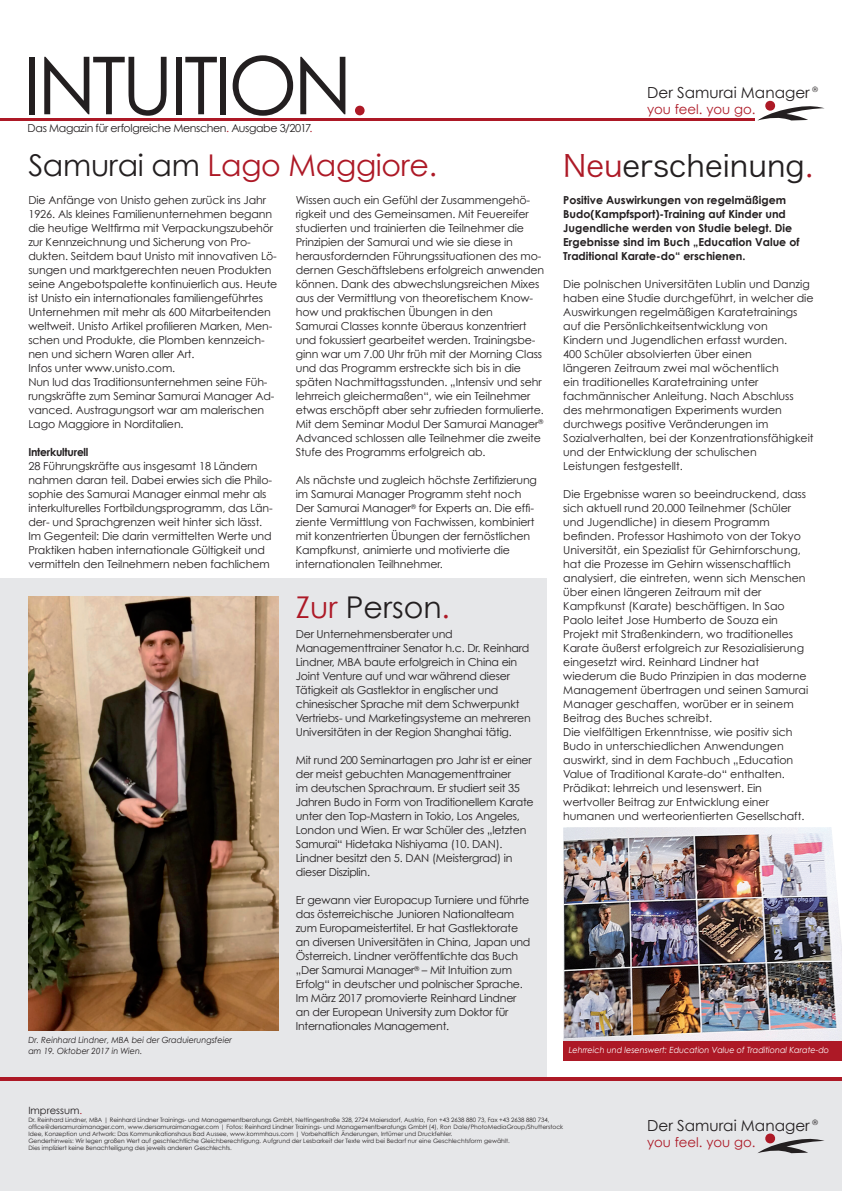
<style>
.page{position:relative;width:842px;height:1191px;background:#fff}
.page>*{position:absolute;margin:0;border:0;box-sizing:border-box;transform-origin:0 0}
.t1{font:80px "Century Gothic";color:#231f20}
.t2{font:80px "Century Gothic";color:#ad1926}
.t3{font:30px "Century Gothic";letter-spacing:-.01em;color:#ad1926}
.t4{font:30px "Hira Kaku Pro W3";color:#231f20}
.t5{font:30px "Century Gothic";color:#231f20}
.t6{font:15.2px "Century Gothic";color:#231f20}
.t7{font:13.3px "Century Gothic";color:#ad1926}
.t8{font:11px/14px "Century Gothic";letter-spacing:-.01em;color:#231f20}
.t9{font:700 11px/14px "Century Gothic";color:#231f20}
.t10{font:11px "Century Gothic";letter-spacing:-.035em;color:#231f20}
.t11{font:700 11px "Century Gothic";letter-spacing:-.02em;color:#231f20}
.t12{font:10px "Century Gothic";color:#231f20}
.t13{font:italic 8.5px/11px "Century Gothic";color:#231f20;scale:.95 1}
.t14{font:italic 8.5px "Century Gothic";color:#fff;scale:.95 1}
.t15{font:6px/7.2px "Century Gothic";color:#231f20}
.s1{color:#ad1926}
.s2{color:#231f20}
.s3{font-family:"Century Gothic";color:#ad1926}
</style>
<div class="page">
<img style="left:563px;top:827px;width:279px;height:214px">
<div style="left:0;top:578px;width:546px;height:513px;background:#e6e7e9"></div>
<div style="left:0;top:1078px;width:842px;height:113px;background:#e6e7e9"></div>
<svg style="left:758px;top:1133px;width:67px;height:20px"></svg>
<hr style="left:0;top:118px;width:754px;height:2px;background:#ad1926">
<svg style="left:758px;top:100px;width:67px;height:20px"></svg>
<div style="left:563px;top:1041px;width:279px;height:20px;background:#ad1926"></div>
<hr style="left:0;top:1077px;width:842px;height:3px;background:#ad1926">
<img style="left:28px;top:596px;width:251px;height:434px">
<h1 class="t1" style="left:23px;top:37px;width:54px">Intuition</h1>
<p class="t10" style="left:28px;top:122px;width:286px">Das Magazin für erfolgreiche Menschen<span class="s1">.</span> Ausgabe 3/2017<span class="s1">.</span></p>
<h3 class="t6" style="left:647px;top:83px;width:172px">Der Samurai Manager <sup>®</sup></h3>
<h1 class="t2" style="left:348px;top:37px;width:24px">.</h1>
<p class="t7" style="left:647px;top:101px;width:110px">you feel. you go.</p>
<h2 class="t3" style="left:28px;top:146px;width:410px"><span class="s2">Samurai am</span> Lago Maggiore.</h2>
<p class="t8" style="left:28px;top:193px;width:251px">Die Anfänge von Unisto gehen zurück ins Jahr 1926. Als kleines Familienunternehmen begann die heutige Weltfirma mit Verpackungszubehör zur Kennzeichnung und Sicherung von Pro&shy;dukten. Seitdem baut Unisto mit innovativen Lö&shy;sungen und marktgerechten neuen Produkten seine Angebotspalette kontinuierlich aus. Heute ist Unisto ein internationales familiengeführtes Unternehmen mit mehr als 600 Mitarbeitenden weltweit. Unisto Artikel profilieren Marken, Men&shy;schen und Produkte, die Plomben kennzeich&shy;nen und sichern Waren aller Art.<br>Infos unter www.unisto.com.<br>Nun lud das Traditionsunternehmen seine Füh&shy;rungskräfte zum Seminar Samurai Manager Ad&shy;vanced. Austragungsort war am malerischen Lago Maggiore in Norditalien.</p>
<p class="t11" style="left:28px;top:445px;width:62px">Interkulturell</p>
<p class="t8" style="left:28px;top:459px;width:246px">28 Führungskräfte aus insgesamt 18 Ländern nahmen daran teil. Dabei erwies sich die Philo&shy;sophie des Samurai Manager einmal mehr als interkulturelles Fortbildungsprogramm, das Län&shy;der- und Sprachgrenzen weit hinter sich lässt.<br>Im Gegenteil: Die darin vermittelten Werte und Praktiken haben internationale Gültigkeit und vermitteln den Teilnehmern neben fachlichem</p>
<p class="t13" style="left:28px;top:1034px;width:216px">Dr. Reinhard Lindner, MBA bei der Graduierungsfeier am 19. Oktober 2017 in Wien.</p>
<p class="t8" style="left:296px;top:193px;width:250px">Wissen auch ein Gefühl der Zusammengehö&shy;rigkeit und des Gemeinsamen. Mit Feuereifer studierten und trainierten die Teilnehmer die Prinzipien der Samurai und wie sie diese in herausfordernden Führungssituationen des mo&shy;dernen Geschäftslebens erfolgreich anwenden können. Dank des abwechslungsreichen Mixes aus der Vermittlung von theoretischem Know&shy;how und praktischen Übungen in den<br>Samurai Classes konnte überaus konzentriert und fokussiert gearbeitet werden. Trainingsbe&shy;ginn war um 7.00 Uhr früh mit der Morning Class und das Programm erstreckte sich bis in die späten Nachmittagsstunden. „Intensiv und sehr lehrreich gleichermaßen“, wie ein Teilnehmer etwas erschöpft aber sehr zufrieden formulierte.<br>Mit dem Seminar Modul Der Samurai Manager<sup>® </sup>Advanced schlossen alle Teilnehmer die zweite Stufe des Programms erfolgreich ab.</p>
<p class="t8" style="left:296px;top:473px;width:243px">Als nächste und zugleich höchste Zertifizierung im Samurai Manager Programm steht noch Der Samurai Manager<sup>®</sup> for Experts an. Die effi&shy;ziente Vermittlung von Fachwissen, kombiniert mit konzentrierten Übungen der fernöstlichen Kampfkunst, animierte und motivierte die internationalen Teilhnehmer.</p>
<h2 class="t5" style="left:296px;top:589px;width:156px"><span class="s1">Zur</span> Person<span class="s1">.</span></h2>
<p class="t8" style="left:296px;top:627px;width:237px">Der Unternehmensberater und Managementtrainer Senator h.c. Dr. Reinhard Lindner, MBA baute erfolgreich in China ein Joint Venture auf und war während dieser Tätigkeit als Gastlektor in englischer und chinesischer Sprache mit dem Schwerpunkt Vertriebs- und Marketingsysteme an mehreren Universitäten in der Region Shanghai tätig.</p>
<p class="t8" style="left:296px;top:753px;width:239px">Mit rund 200 Seminartagen pro Jahr ist er einer der meist gebuchten Managementtrainer<br>im deutschen Sprachraum. Er studiert seit 35<br>Jahren Budo in Form von Traditionellem Karate unter den Top-Mastern in Tokio, Los Angeles, London und Wien. Er war Schüler des „letzten Samurai“ Hidetaka Nishiyama (10. DAN).<br>Lindner besitzt den 5. DAN (Meistergrad) in dieser Disziplin.</p>
<p class="t8" style="left:296px;top:893px;width:236px">Er gewann vier Europacup Turniere und führte das österreichische Junioren Nationalteam zum Europameistertitel. Er hat Gastlektorate an diversen Universitäten in China, Japan und Österreich. Lindner veröffentlichte das Buch „Der Samurai Manager<sup>®</sup> – Mit Intuition zum Erfolg“ in deutscher und polnischer Sprache.<br>Im März 2017 promovierte Reinhard Lindner an der European University zum Doktor für Internationales Management.</p>
<h2 class="t4" style="left:563px;top:139px;width:251px"><span class="s1">Neu</span>erscheinung<span class="s3">.</span></h2>
<p class="t9" style="left:563px;top:193px;width:238px">Positive Auswirkungen von regelmäßigem Budo(Kampfsport)-Training auf Kinder und Jugendliche werden von Studie belegt. Die Ergebnisse sind im Buch „Education Value of Traditional Karate-do“ erschienen.</p>
<p class="t8" style="left:563px;top:277px;width:252px">Die polnischen Universitäten Lublin und Danzig haben eine Studie durchgeführt, in welcher die Auswirkungen regelmäßigen Karatetrainings auf die Persönlichkeitsentwicklung von<br>Kindern und Jugendlichen erfasst wurden.<br>400 Schüler absolvierten über einen<br>längeren Zeitraum zwei mal wöchentlich<br>ein traditionelles Karatetraining unter fachmännischer Anleitung. Nach Abschluss des mehrmonatigen Experiments wurden durchwegs positive Veränderungen im Sozialverhalten, bei der Konzentrationsfähigkeit und der Entwicklung der schulischen Leistungen festgestellt.</p>
<p class="t8" style="left:563px;top:487px;width:247px">Die Ergebnisse waren so beeindruckend, dass sich aktuell rund 20.000 Teilnehmer (Schüler und Jugendliche) in diesem Programm befinden. Professor Hashimoto von der Tokyo Universität, ein Spezialist für Gehirnforschung, hat die Prozesse im Gehirn wissenschaftlich analysiert, die eintreten, wenn sich Menschen über einen längeren Zeitraum mit der Kampfkunst (Karate) beschäftigen. In Sao Paolo leitet Jose Humberto de Souza ein Projekt mit Straßenkindern, wo traditionelles Karate äußerst erfolgreich zur Resozialisierung eingesetzt wird. Reinhard Lindner hat wiederum die Budo Prinzipien in das moderne Management übertragen und seinen Samurai Manager geschaffen, worüber er in seinem Beitrag des Buches schreibt.<br>Die vielfältigen Erkenntnisse, wie positiv sich Budo in unterschiedlichen Anwendungen auswirkt, sind in dem Fachbuch „Education Value of Traditional Karate-do“ enthalten.<br>Prädikat: lehrreich und lesenswert. Ein wertvoller Beitrag zur Entwicklung einer humanen und werteorientierten Gesellschaft.</p>
<p class="t14" style="left:569px;top:1045px;width:275px">Lehrreich und lesenswert: Education Value of Traditional Karate-do</p>
<p class="t12" style="left:28px;top:1104px;width:55px">Impressum<span class="s1">.</span></p>
<p class="t15" style="left:28px;top:1115px;width:536px">Dr. Reinhard Lindner, MBA | Reinhard Lindner Trainings- und Managementberatungs GmbH, Nettingerstraße 328, 2724 Maiersdorf, Austria, Fon +43 2638 880 73, Fax +43 2638 880 734, office@dersamuraimanager.com, www.dersamuraimanager.com | Fotos: Reinhard Lindner Trainings- und Managementberatungs GmbH (4), Ron Dale/PhotoMediaGroup/Shutterstock Idee, Konzeption und Artwork: Das Kommunikationshaus Bad Aussee, www.kommhaus.com | Vorbehaltlich Änderungen, Irrtümer und Druckfehler.<br>Genderhinweis: Wir legen großen Wert auf geschlechtliche Gleichberechtigung. Aufgrund der Lesbarkeit der Texte wird bei Bedarf nur eine Geschlechtsform gewählt.<br>Dies impliziert keine Benachteiligung des jeweils anderen Geschlechts.</p>
<h3 class="t6" style="left:647px;top:1116px;width:172px">Der Samurai Manager <sup>®</sup></h3>
<p class="t7" style="left:647px;top:1134px;width:110px">you feel. you go.</p>
</div>
